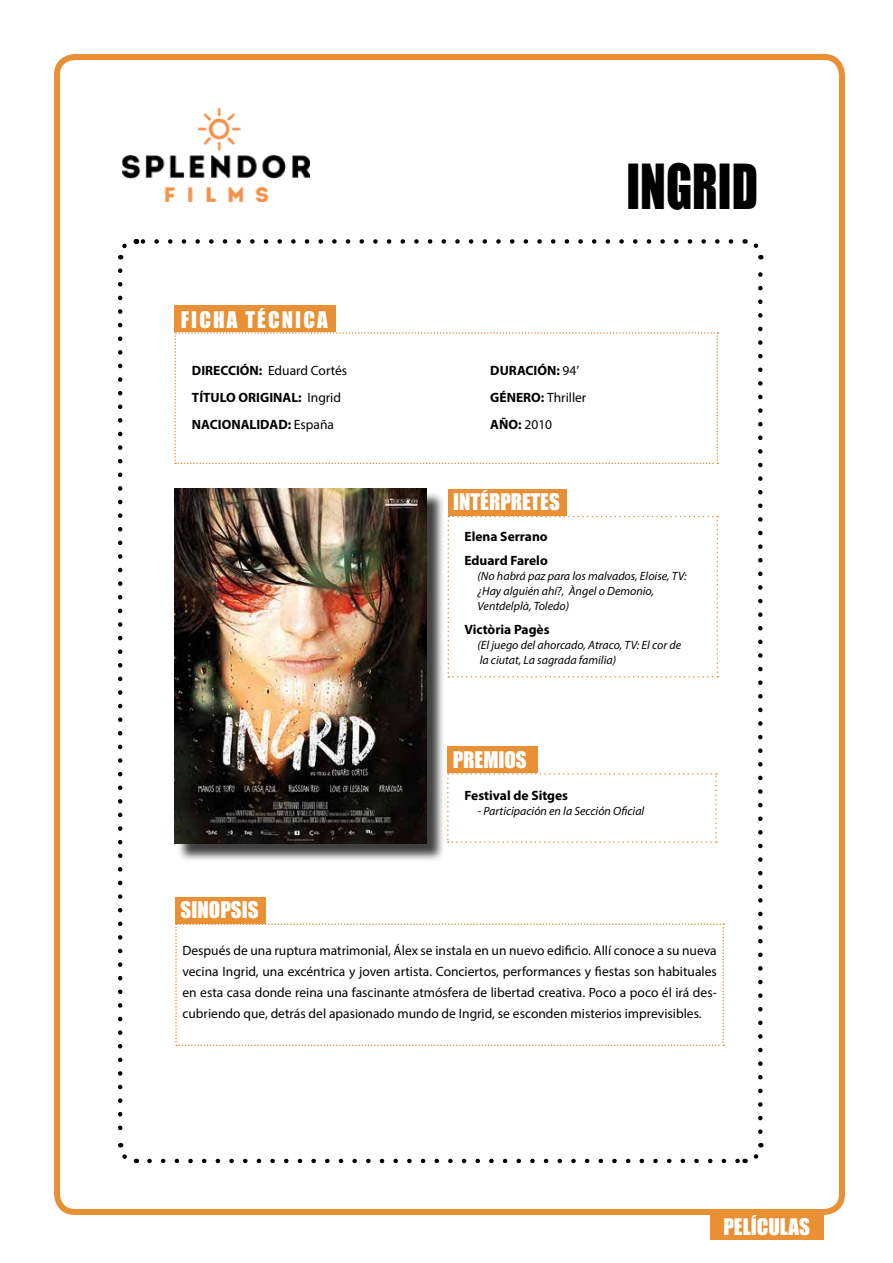
<style>
.page{position:relative;width:893px;height:1263px;background:#fff}
.page>*{position:absolute;margin:0;border:0;box-sizing:border-box;transform-origin:0 0}
.t1{font:57px "Impact";color:#000;scale:.84 1}
.t2{font:21px "Impact";color:#fff}
.t3{font:21px "Impact";letter-spacing:.1em;color:#fff}
.t4{font:13.5px/21px "Myriad Pro";color:#000;text-align:justify}
.t5{font:700 13.5px/27px "Myriad Pro";color:#000}
.t6{font:italic 12px/15px "Myriad Pro";color:#000}
.s1{font-weight:400}
</style>
<div class="page">
<div style="left:54px;top:54px;width:791px;height:1161px;border:6px solid #e98f34;border-radius:18px"></div>
<div style="left:177px;top:491px;width:268px;height:372px;background:#000;opacity:.75"></div>
<img style="left:174px;top:489px;width:252px;height:355px">
<svg style="left:149px;top:1159px;width:589px;height:4px"></svg>
<svg style="left:143px;top:239px;width:588px;height:5px"></svg>
<svg style="left:118px;top:271px;width:19px;height:893px"></svg>
<svg style="left:745px;top:1143px;width:19px;height:20px"></svg>
<svg style="left:745px;top:239px;width:18px;height:893px"></svg>
<svg style="left:118px;top:239px;width:19px;height:20px"></svg>
<svg style="left:175px;top:923px;width:549px;height:123px"></svg>
<svg style="left:174px;top:332px;width:544px;height:132px"></svg>
<div style="left:174px;top:305px;width:162px;height:27px;background:#e98f34"></div>
<div style="left:175px;top:896px;width:90px;height:27px;background:#e98f34"></div>
<img style="left:122px;top:108px;width:188px;height:93px">
<div style="left:710px;top:1214px;width:113px;height:26px;background:#e98f34"></div>
<svg style="left:448px;top:516px;width:270px;height:161px"></svg>
<div style="left:448px;top:489px;width:118px;height:27px;background:#e98f34"></div>
<svg style="left:447px;top:773px;width:270px;height:70px"></svg>
<div style="left:447px;top:746px;width:91px;height:27px;background:#e98f34"></div>
<h2 class="t3" style="left:181px;top:303px;width:149px">FICHA TÉCNICA</h2>
<p class="t5" style="left:192px;top:357px;width:157px">DIRECCIÓN: <span class="s1">Eduard Cortés<br></span>TÍTULO ORIGINAL: <span class="s1">Ingrid<br></span>NACIONALIDAD: <span class="s1">España</span></p>
<p class="t5" style="left:490px;top:357px;width:98px">DURACIÓN: <span class="s1">94’<br></span>GÉNERO: <span class="s1">Thriller<br></span>AÑO: <span class="s1">2010</span></p>
<h2 class="t2" style="left:453px;top:486px;width:108px">INTÉRPRETES</h2>
<h1 class="t1" style="left:626px;top:143px;width:158px">INGRID</h1>
<p class="t5" style="left:464px;top:524px;width:85px;line-height:24px">Elena Serrano<br>Eduard Farelo</p>
<p class="t6" style="left:478px;top:568px;width:211px">(No habrá paz para los malvados, Eloise, TV: ¿Hay alguién ahí?, Àngel o Demonio,<br>Ventdelplà, Toledo)</p>
<p class="t5" style="left:464px;top:615px;width:87px">Victòria Pagès</p>
<p class="t6" style="left:478px;top:637px;width:205px">(El juego del ahorcado, Atraco, TV: El cor de la ciutat, La sagrada familia)</p>
<h2 class="t2" style="left:453px;top:743px;width:76px">PREMIOS</h2>
<h2 class="t2" style="left:181px;top:894px;width:80px">SINOPSIS</h2>
<p class="t5" style="left:464px;top:782px;width:105px">Festival de Sitges</p>
<p class="t6" style="left:478px;top:803px;width:168px">- Participación en la Sección Oficial</p>
<p class="t4" style="left:182px;top:940px;width:536px">Después de una ruptura matrimonial, Álex se instala en un nuevo edificio. Allí conoce a su nueva vecina Ingrid, una excéntrica y joven artista. Conciertos, performances y fiestas son habituales en esta casa donde reina una fascinante atmósfera de libertad creativa. Poco a poco él irá des&shy;cubriendo que, detrás del apasionado mundo de Ingrid, se esconden misterios imprevisibles.</p>
<h2 class="t2" style="left:723px;top:1210px;width:88px">PELÍCULAS</h2>
</div>
